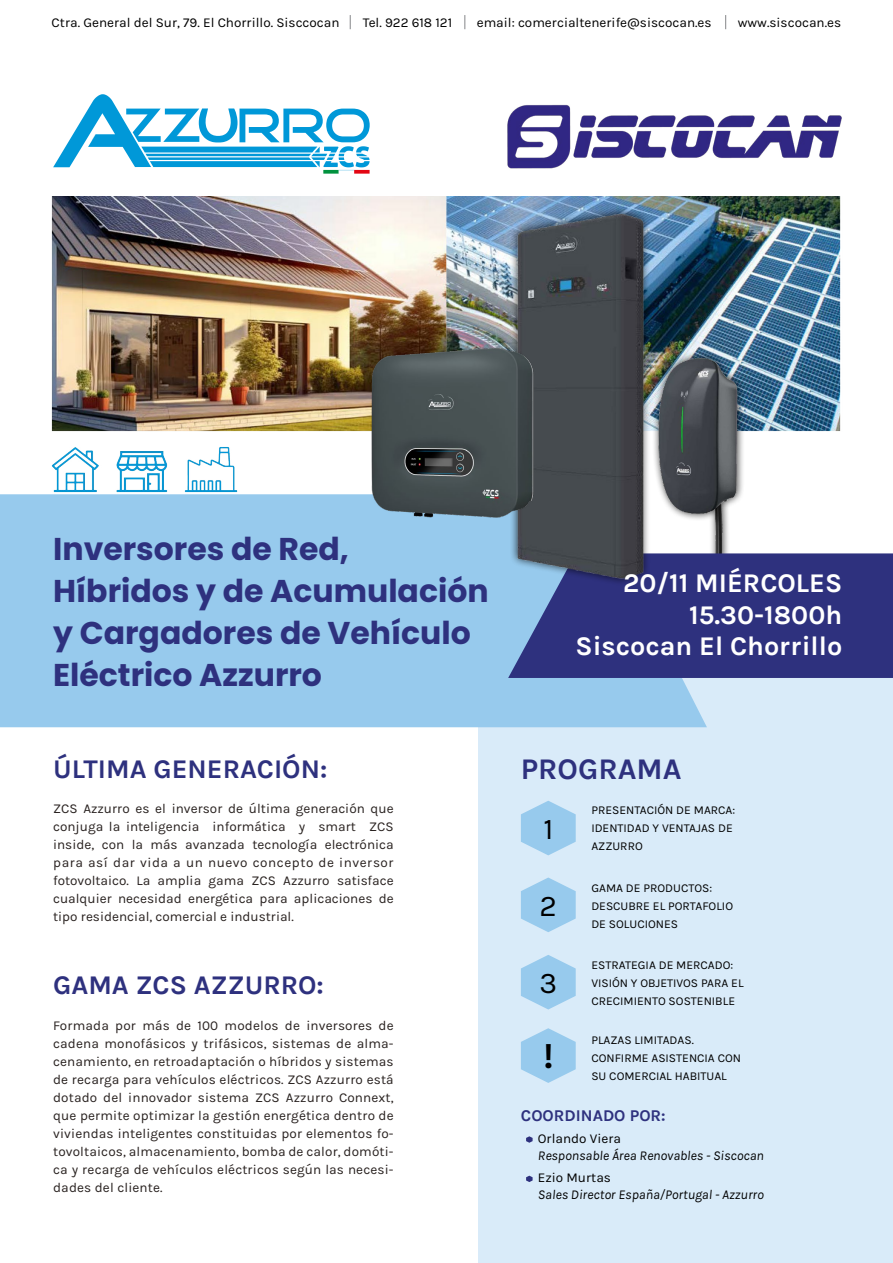
<style>
.page{position:relative;width:893px;height:1263px;background:#fff}
.page>*{position:absolute;margin:0;border:0;box-sizing:border-box;transform-origin:0 0}
.t1{font:700 36px "Karla";color:#000}
.t2{font:700 31.5px/42px "Poppins";color:#2e317e}
.t3{font:700 30px "Karla";color:#2e317e}
.t4{font:30px "Karla";color:#000}
.t5{font:700 27px/31.5px "Karla";color:#fff;text-align:right}
.t6{font:700 27px "Karla";color:#2e317e}
.t7{font:700 16.5px "Karla";color:#2e317e}
.t8{font:13.5px/18px "Karla";letter-spacing:.005em;color:#28211f;text-align:justify}
.t9{font:13.5px "Karla";color:#000}
.t10{font:italic 13.5px "Karla";color:#000}
.t11{font:12px/18px "Karla";color:#000}
</style>
<div class="page">
<div style="left:479px;top:587px;width:414px;height:676px;background:#d9ebf9"></div>
<img style="left:51px;top:196px;width:790px;height:297px">
<img style="left:753px;top:344px;width:33px;height:149px">
<div style="left:0;top:494px;width:707px;height:233px;background:#97caed"></div>
<div style="left:508px;top:553px;width:385px;height:125px;background:#2e317e"></div>
<img style="left:409px;top:196px;width:344px;height:430px">
<img style="left:320px;top:302px;width:277px;height:277px">
<img style="left:507px;top:104px;width:335px;height:65px">
<svg style="left:53px;top:94px;width:317px;height:80px"></svg>
<svg style="left:725px;top:15px;width:1px;height:14px"></svg>
<svg style="left:350px;top:15px;width:1px;height:14px"></svg>
<svg style="left:464px;top:15px;width:1px;height:14px"></svg>
<svg style="left:521px;top:1028px;width:55px;height:55px"></svg>
<svg style="left:521px;top:801px;width:55px;height:54px"></svg>
<svg style="left:521px;top:877px;width:55px;height:55px"></svg>
<svg style="left:521px;top:955px;width:55px;height:54px"></svg>
<svg style="left:526px;top:1136px;width:7px;height:7px"></svg>
<svg style="left:526px;top:1176px;width:7px;height:6px"></svg>
<p class="t9" style="left:52px;top:16px;width:289px">Ctra. General del Sur, 79. El Chorrillo. Sisccocan</p>
<p class="t9" style="left:363px;top:16px;width:91px">Tel. 922 618 121</p>
<p class="t9" style="left:477px;top:16px;width:236px">email: comercialtenerife@siscocan.es</p>
<p class="t9" style="left:738px;top:16px;width:105px">www.siscocan.es</p>
<h2 class="t2" style="left:53px;top:528px;width:437px">Inversores de Red,<br>Híbridos y de Acumulación y Cargadores de Vehículo<br>Eléctrico Azzurro</h2>
<h3 class="t5" style="left:576px;top:567px;width:268px">20/11 MIÉRCOLES<br>15.30-1800h<br>Siscocan El Chorrillo</h3>
<h3 class="t6" style="left:53px;top:753px;width:276px">ÚLTIMA GENERACIÓN:</h3>
<h3 class="t3" style="left:521px;top:751px;width:162px">PROGRAMA</h3>
<p class="t8" style="left:53px;top:800px;width:342px">ZCS Azzurro es el inversor de última generación que conjuga la inteligencia “informática y “smart ZCS inside, con la más avanzada tecnología electrónica para así dar vida a un nuevo concepto de inversor fotovoltaico. La amplia gama ZCS Azzurro satisface cualquier necesidad energética para aplicaciones de tipo residencial, comercial e industrial.</p>
<p class="t11" style="left:591px;top:801px;width:145px">PRESENTACIÓN DE MARCA:<br>IDENTIDAD Y VENTAJAS DE<br>AZZURRO</p>
<h3 class="t4" style="left:543px;top:813px;width:11px">1</h3>
<p class="t11" style="left:591px;top:879px;width:143px">GAMA DE PRODUCTOS:<br>DESCUBRE EL PORTAFOLIO<br>DE SOLUCIONES</p>
<h3 class="t4" style="left:540px;top:889px;width:19px">2</h3>
<h3 class="t6" style="left:53px;top:969px;width:272px">GAMA ZCS AZZURRO:</h3>
<p class="t8" style="left:53px;top:1016px;width:342px">Formada por más de 100 modelos de inversores de cadena monofásicos y trifásicos, sistemas de alma&shy;cenamiento, en retroadaptación o híbridos y sistemas de recarga para vehículos eléctricos. ZCS Azzurro está dotado del innovador sistema ZCS Azzurro Connext, que permite optimizar la gestión energética dentro de viviendas inteligentes constituidas por elementos fo&shy;tovoltaicos, almacenamiento, bomba de calor, domóti&shy;ca y recarga de vehículos eléctricos según las necesi&shy;dades del cliente.</p>
<h3 class="t4" style="left:539px;top:967px;width:19px">3</h3>
<p class="t11" style="left:591px;top:956px;width:154px">ESTRATEGIA DE MERCADO:<br>VISIÓN Y OBJETIVOS PARA EL<br>CRECIMIENTO SOSTENIBLE</p>
<h1 class="t1" style="left:543px;top:1035px;width:12px">!</h1>
<p class="t11" style="left:591px;top:1031px;width:151px">PLAZAS LIMITADAS.<br>CONFIRME ASISTENCIA CON<br>SU COMERCIAL HABITUAL</p>
<p class="t7" style="left:521px;top:1106px;width:146px">COORDINADO POR:</p>
<p class="t9" style="left:538px;top:1131px;width:85px">Orlando Viera</p>
<p class="t10" style="left:538px;top:1148px;width:228px">Responsable Área Renovables - Siscocan</p>
<p class="t9" style="left:538px;top:1170px;width:75px">Ezio Murtas</p>
<p class="t10" style="left:538px;top:1187px;width:227px">Sales Director España/Portugal - Azzurro</p>
</div>
